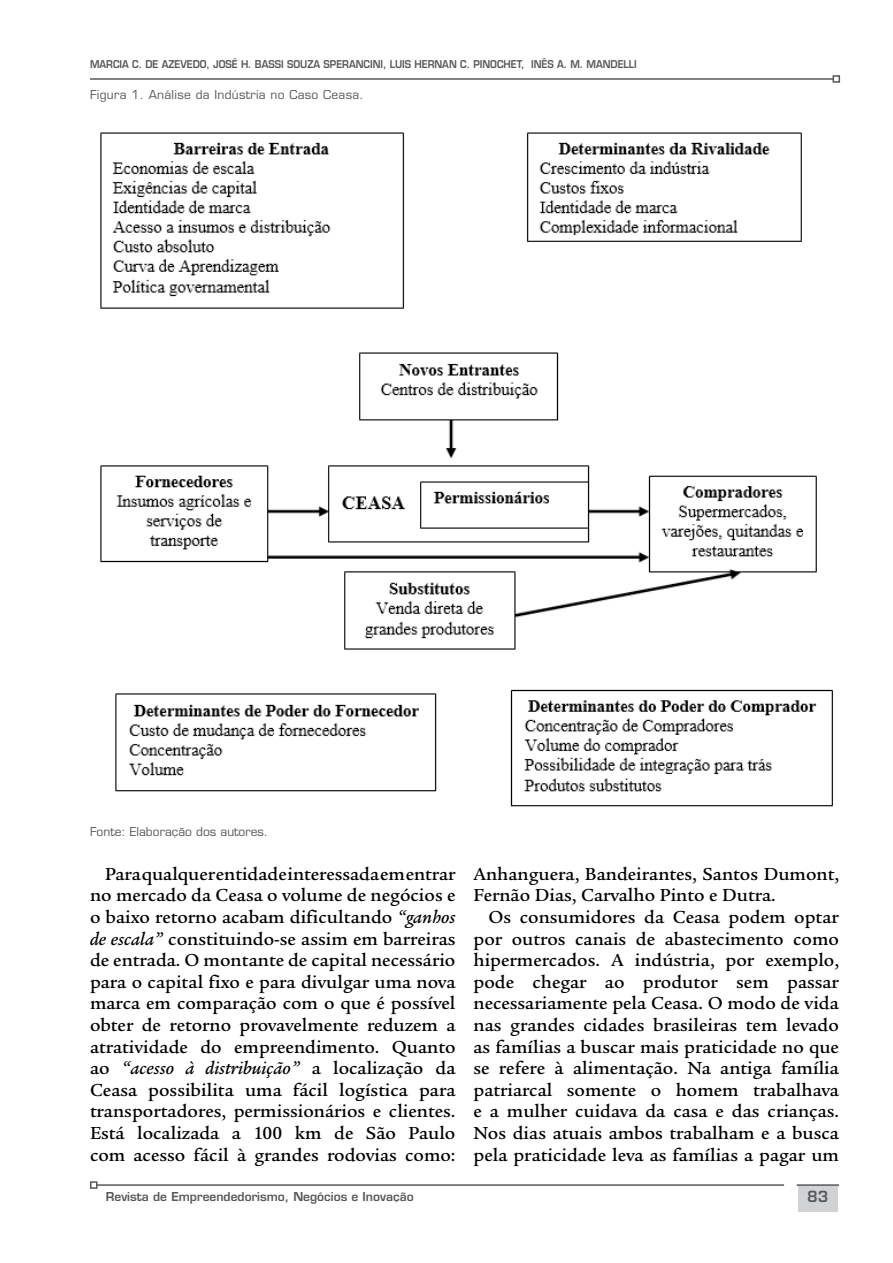
<style>
.page{position:relative;width:893px;height:1263px;background:#fff}
.page>*{position:absolute;margin:0;border:0;box-sizing:border-box;transform-origin:0 0}
.texto_artigo{font:500 18px/21.6px "Legacy Serif EF";color:#000;text-align:justify}
.t1{font:600 15px "Eurostile";color:#57585a}
.t2{font:600 12px "Eurostile";color:#57585a}
.Legenda{font:12px "Eurostile";letter-spacing:.025em;color:#57585a}
.Legenda-2{font:12px "Eurostile";color:#57585a}
.t3{font:600 10.5px "Eurostile";color:#57585a;scale:.9 1}
.s1{font-style:italic}
</style>
<div class="page">
<hr style="left:90px;top:78px;width:743px;height:2px;background:#57585a">
<div style="left:832px;top:75px;width:8px;height:8px;border:2px solid #57585a"></div>
<div style="left:798px;top:1185px;width:40px;height:26px;background:#d1d2d4"></div>
<hr style="left:97px;top:1184px;width:687px;height:2px;background:#57585a">
<div style="left:90px;top:1181px;width:8px;height:8px;border:2px solid #57585a"></div>
<hr style="left:797px;top:1184px;width:42px;height:2px;background:#57585a">
<img style="left:100px;top:132px;width:733px;height:675px">
<p class="t3" style="left:90px;top:58px;width:19px">MARCIA</p>
<p class="t3" style="left:132px;top:58px;width:55px">C. DE AZEVEDO</p>
<p class="t3" style="left:207px;top:58px;width:22px">, JOSÉ</p>
<p class="t3" style="left:241px;top:58px;width:30px">H. BASSI</p>
<p class="t3" style="left:287px;top:58px;width:55px">SOUZA SPERANCINI</p>
<p class="t3" style="left:383px;top:58px;width:20px">, LUIS</p>
<p class="t3" style="left:415px;top:58px;width:17px">HERNAN</p>
<p class="t3" style="left:460px;top:58px;width:30px">C. PINOCHET</p>
<p class="t3" style="left:521px;top:58px;width:23px">, INÊS</p>
<p class="t3" style="left:557px;top:58px;width:51px">A. M. MANDELLI</p>
<p class="Legenda" style="left:90px;top:87px;width:275px">Figura 1. Análise da Indústria no Caso Ceasa.</p>
<p class="Legenda-2" style="left:90px;top:824px;width:180px">Fonte: Elaboração dos autores.</p>
<p class="texto_artigo" style="left:90px;top:863px;width:367px;text-indent:15px">Para qualquer entidade interessada em entrar no mercado da Ceasa o volume de negócios e o baixo retorno acabam dificultando <span class="s1">“ganhos de escala”</span> constituindo-se assim em barreiras de entrada. O montante de capital necessário para o capital fixo e para divulgar uma nova marca em comparação com o que é possível obter de retorno provavelmente reduzem a atratividade do empreendimento. Quanto ao <span class="s1">“acesso à distribuição”</span> a localização da Ceasa possibilita uma fácil logística para transportadores, permissionários e clientes.<br>Está localizada a 100 km de São Paulo com acesso fácil à grandes rodovias como:</p>
<p class="texto_artigo" style="left:473px;top:863px;width:367px">Anhanguera, Bandeirantes, Santos Dumont,<br>Fernão Dias, Carvalho Pinto e Dutra.</p>
<p class="texto_artigo" style="left:473px;top:906px;width:367px;text-indent:15px">Os consumidores da Ceasa podem optar por outros canais de abastecimento como hipermercados. A indústria, por exemplo, pode chegar ao produtor sem passar necessariamente pela Ceasa. O modo de vida nas grandes cidades brasileiras tem levado as famílias a buscar mais praticidade no que se refere à alimentação. Na antiga família patriarcal somente o homem trabalhava e a mulher cuidava da casa e das crianças.<br>Nos dias atuais ambos trabalham e a busca pela praticidade leva as famílias a pagar um</p>
<p class="t2" style="left:106px;top:1189px;width:309px">REVISTA DE EMPREENDEDORISMO, NEGÓCIOS E INOVAÇÃO</p>
<p class="t1" style="left:807px;top:1187px;width:23px">83</p>
</div>
